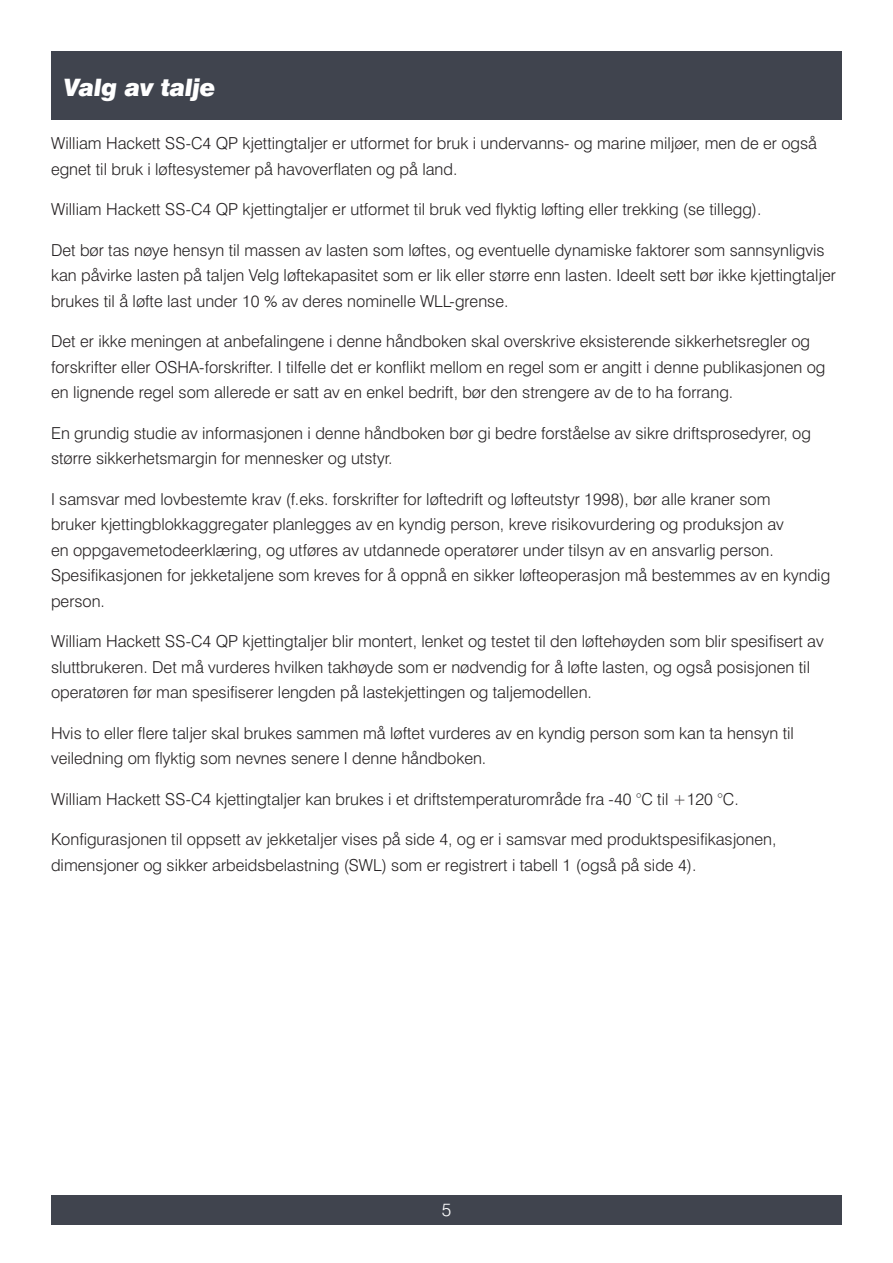
<style>
.page{position:relative;width:893px;height:1263px;background:#fff}
.page>*{position:absolute;margin:0;border:0;box-sizing:border-box;transform-origin:0 0}
.t1{font:italic 900 24px "Swiss 721 BT";letter-spacing:-.01em;color:#fff}
.t2{font:300 18px "Swiss 721 BT";color:#fff}
.t3{font:300 16.5px/25.5px "Swiss 721 BT";color:#231f20}
</style>
<div class="page">
<div style="left:51px;top:51px;width:791px;height:68px;background:#40444e"></div>
<div style="left:51px;top:1195px;width:791px;height:30px;background:#40444e"></div>
<h1 class="t1" style="left:64px;top:72px;width:154px">Valg av talje</h1>
<p class="t3" style="left:51px;top:131px;width:768px">William Hackett SS-C4 QP kjettingtaljer er utformet for bruk i undervanns- og marine miljøer, men de er også egnet til bruk i løftesystemer på havoverflaten og på land.</p>
<p class="t3" style="left:51px;top:197px;width:712px">William Hackett SS-C4 QP kjettingtaljer er utformet til bruk ved flyktig løfting eller trekking (se tillegg).</p>
<p class="t3" style="left:51px;top:237px;width:786px">Det bør tas nøye hensyn til massen av lasten som løftes, og eventuelle dynamiske faktorer som sannsynligvis kan påvirke lasten på taljen Velg løftekapasitet som er lik eller større enn lasten. Ideelt sett bør ikke kjettingtaljer brukes til å løfte last under 10 % av deres nominelle WLL-grense.</p>
<p class="t3" style="left:51px;top:329px;width:776px">Det er ikke meningen at anbefalingene i denne håndboken skal overskrive eksisterende sikkerhetsregler og forskrifter eller OSHA-forskrifter. I tilfelle det er konflikt mellom en regel som er angitt i denne publikasjonen og en lignende regel som allerede er satt av en enkel bedrift, bør den strengere av de to ha forrang.</p>
<p class="t3" style="left:51px;top:420px;width:761px">En grundig studie av informasjonen i denne håndboken bør gi bedre forståelse av sikre driftsprosedyrer, og større sikkerhetsmargin for mennesker og utstyr.</p>
<p class="t3" style="left:51px;top:486px;width:781px">I samsvar med lovbestemte krav (f.eks. forskrifter for løftedrift og løfteutstyr 1998), bør alle kraner som<br>bruker kjettingblokkaggregater planlegges av en kyndig person, kreve risikovurdering og produksjon av<br>en oppgavemetodeerklæring, og utføres av utdannede operatører under tilsyn av en ansvarlig person.<br>Spesifikasjonen for jekketaljene som kreves for å oppnå en sikker løfteoperasjon må bestemmes av en kyndig person.</p>
<p class="t3" style="left:51px;top:629px;width:774px">William Hackett SS-C4 QP kjettingtaljer blir montert, lenket og testet til den løftehøyden som blir spesifisert av sluttbrukeren. Det må vurderes hvilken takhøyde som er nødvendig for å løfte lasten, og også posisjonen til operatøren før man spesifiserer lengden på lastekjettingen og taljemodellen.</p>
<p class="t3" style="left:51px;top:720px;width:744px">Hvis to eller flere taljer skal brukes sammen må løftet vurderes av en kyndig person som kan ta hensyn til veiledning om flyktig som nevnes senere I denne håndboken.</p>
<p class="t3" style="left:51px;top:786px;width:689px">William Hackett SS-C4 kjettingtaljer kan brukes i et driftstemperaturområde fra -40 °C til +120 °C.</p>
<p class="t3" style="left:51px;top:827px;width:727px">Konfigurasjonen til oppsett av jekketaljer vises på side 4, og er i samsvar med produktspesifikasjonen, dimensjoner og sikker arbeidsbelastning (SWL) som er registrert i tabell 1 (også på side 4).</p>
<p class="t2" style="left:442px;top:1198px;width:11px">5</p>
</div>
